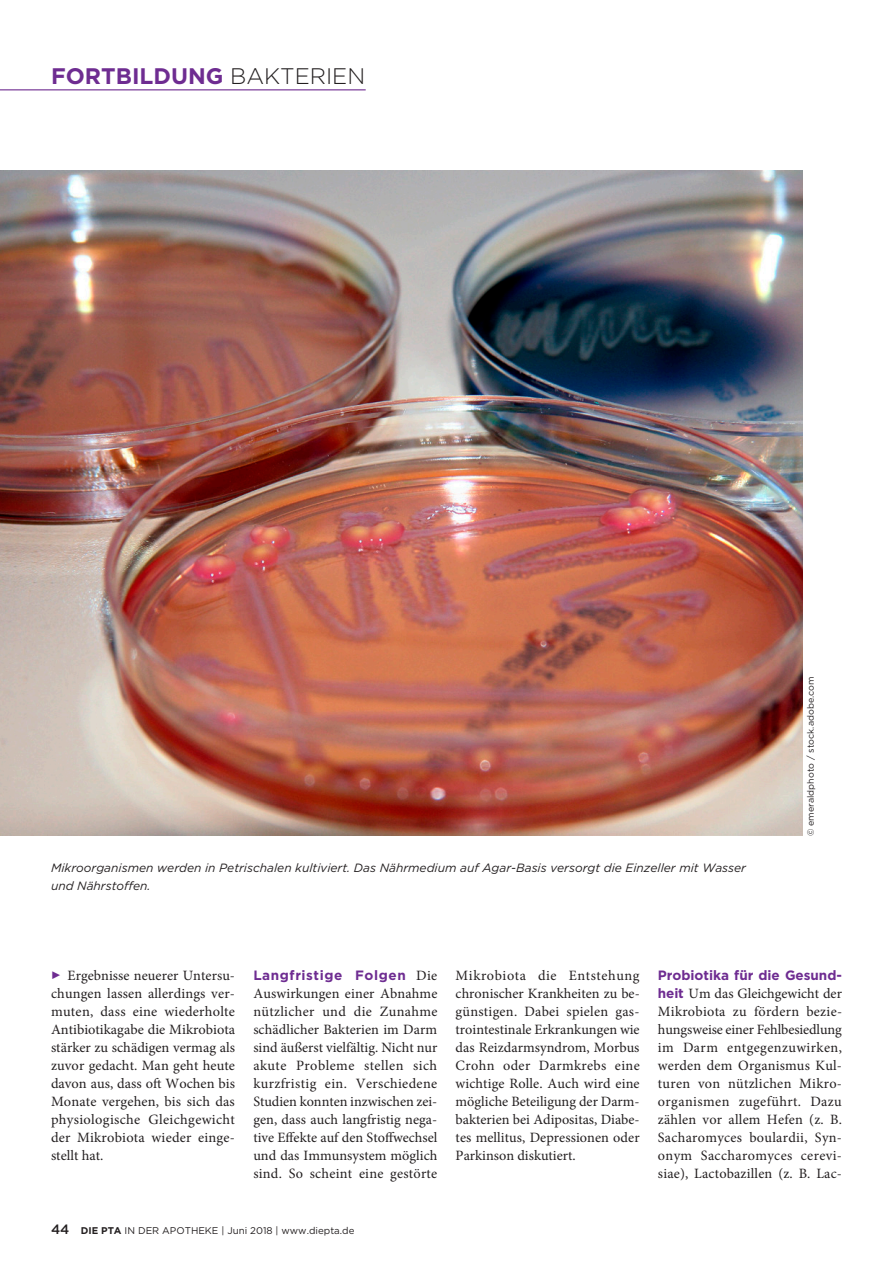
<style>
.page{position:relative;width:893px;height:1263px;background:#fff}
.page>*{position:absolute;margin:0;border:0;box-sizing:border-box;transform-origin:0 0}
.t1{font:700 22.5px "Gotham";color:#6e2c91}
.t2{font:14.25px/18px "Minion Pro";letter-spacing:.015em;color:#231f20;text-align:justify}
.t3{font:700 13.5px "Gotham";letter-spacing:-.005em;color:#6e2c91}
.t4{font:700 13.5px "Gotham";letter-spacing:.045em;color:#6e2c91}
.t5{font:italic 12px/18px "Gotham";color:#231f20}
.t6{font:9.75px "Gotham";color:#231f20}
.t7{font:9px "Gotham";color:#231f20}
.s1{font-weight:300;color:#231f20}
.s2{font-family:"Minion Pro";font-weight:400;font-size:14.25px;color:#231f20}
.s3{font-weight:500;font-size:13.5px}
.s4{font-weight:700}
.s5{font-family:"Gotham";font-weight:700;font-size:13.5px;color:#6e2c91}
</style>
<div class="page">
<img style="left:0;top:170px;width:802px;height:665px">
<hr style="left:0;top:89px;width:366px;height:1px;background:#6e2c91">
<h1 class="t1" style="left:51px;top:61px;width:316px">FORTBILDUNG <span class="s1">BAKTERIEN</span></h1>
<p class="t5" style="left:51px;top:859px;width:697px">Mikroorganismen werden in Petrischalen kultiviert. Das Nährmedium auf Agar-Basis versorgt die Einzeller mit Wasser und Nährstoffen.</p>
<p class="t7" style="left:805px;top:836px;width:161px;rotate:-90deg">© emeraldphoto / stock.adobe.com</p>
<p class="t2" style="left:51px;top:967px;width:186px;text-indent:16px">Ergebnisse neuerer Untersu&shy;chungen lassen allerdings ver&shy;muten, dass eine wiederholte Antibiotikagabe die Mikrobiota stärker zu schädigen vermag als zuvor gedacht. Man geht heute davon aus, dass oft Wochen bis Monate vergehen, bis sich das physiologische Gleichgewicht der Mikrobiota wieder einge&shy;stellt hat.</p>
<p class="t4" style="left:253px;top:966px;width:185px">Langfristige Folgen <span class="s2">Die</span></p>
<p class="t2" style="left:253px;top:985px;width:186px">Auswirkungen einer Abnahme nützlicher und die Zunahme schädlicher Bakterien im Darm sind äußerst vielfältig. Nicht nur akute Probleme stellen sich kurzfristig ein. Verschiedene Studien konnten inzwischen zei&shy;gen, dass auch langfristig nega&shy;tive Effekte auf den Stoffwechsel und das Immunsystem möglich sind. So scheint eine gestörte</p>
<p class="t6" style="left:51px;top:1224px;width:305px"><span class="s3">44</span> <span class="s4">DIE PTA</span> IN DER APOTHEKE | Juni 2018 | www.diepta.de</p>
<p class="t2" style="left:456px;top:967px;width:186px">Mikrobiota die Entstehung chronischer Krankheiten zu be&shy;günstigen. Dabei spielen gas&shy;trointestinale Erkrankungen wie das Reizdarmsyndrom, Morbus Crohn oder Darmkrebs eine wichtige Rolle. Auch wird eine mögliche Beteiligung der Darm&shy;bakterien bei Adipositas, Diabe&shy;tes mellitus, Depressionen oder Parkinson diskutiert.</p>
<p class="t3" style="left:658px;top:966px;width:185px">Probiotika für die Gesund-</p>
<p class="t2" style="left:658px;top:985px;width:186px"><span class="s5">heit</span> Um das Gleichgewicht der Mikrobiota zu fördern bezie&shy;hungsweise einer Fehlbesiedlung im Darm entgegenzuwirken, werden dem Organismus Kul&shy;turen von nützlichen Mikro&shy;organismen zugeführt. Dazu zählen vor allem Hefen (z. B.<br>Sacharomyces boulardii, Syn&shy;onym Saccharomyces cerevi&shy;siae), Lactobazillen (z. B. Lac-</p>
</div>
